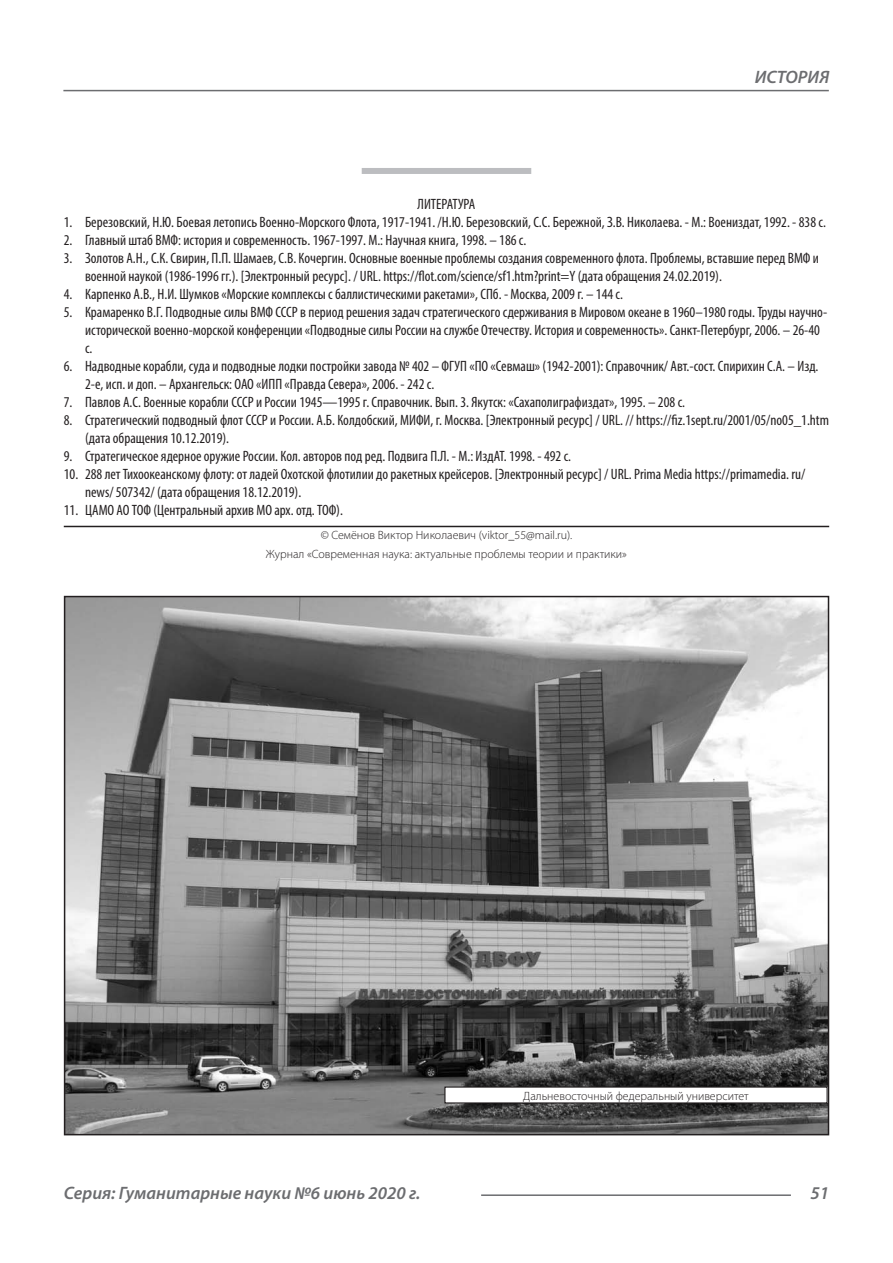
<style>
.page{position:relative;width:893px;height:1263px;background:#fff}
.page>*{position:absolute;margin:0;border:0;box-sizing:border-box;transform-origin:0 0}
.t1{font:italic 600 18px "Myriad Pro";color:#6c6d70}
.Библиография_Литерат{font:condensed 15px/18px "Myriad Pro";color:#231f20}
.Автор_копирайт{font:300 12px "Myriad Pro";color:#231f20}
</style>
<div class="page">
<hr style="left:63px;top:90px;width:766px;height:1px;background:#6c6d70">
<hr style="left:481px;top:1194px;width:310px;height:2px;background:#6c6d70">
<div style="left:362px;top:168px;width:169px;height:6px;background:#bcbdc0"></div>
<hr style="left:64px;top:526px;width:765px;height:1px;background:#231f20">
<img style="left:67px;top:599px;width:759px;height:533px">
<div style="left:445px;top:1087px;width:382px;height:16px;background:#fff"></div>
<div style="left:444px;top:1086px;width:384px;height:17px;border:1px solid #231f20"></div>
<p class="t1" style="left:755px;top:66px;width:76px">ИСТОРИЯ</p>
<p class="Библиография_Литерат" style="left:418px;top:195px;width:59px">ЛИТЕРАТУРА</p>
<p class="Библиография_Литерат" style="left:64px;top:213px;width:764px">1. Березовский, Н.Ю. Боевая летопись Военно-Морского Флота, 1917-1941. /Н.Ю. Березовский, С.С. Бережной, З.В. Николаева. - М.: Воениздат, 1992. - 838 с.</p>
<p class="Библиография_Литерат" style="left:64px;top:231px;width:464px">2. Главный штаб ВМФ: история и современность. 1967-1997. М.: Научная книга, 1998. – 186 с.</p>
<p class="Библиография_Литерат" style="left:85px;top:249px;width:735px;text-indent:-21px">3. Золотов А.Н., С.К. Свирин, П.П. Шамаев, С.В. Кочергин. Основные военные проблемы создания современного флота. Проблемы, вставшие перед ВМФ и военной наукой (1986-1996 гг.). [Электронный ресурс]. / URL. https://flot.com/science/sf1.htm?print=Y (дата обращения 24.02.2019).</p>
<p class="Библиография_Литерат" style="left:64px;top:285px;width:561px">4. Карпенко А.В., Н.И. Шумков «Морские комплексы с баллистическими ракетами», СПб. - Москва, 2009 г. – 144 с.</p>
<p class="Библиография_Литерат" style="left:85px;top:303px;width:744px;text-indent:-21px">5. Крамаренко В.Г. Подводные силы ВМФ СССР в период решения задач стратегического сдерживания в Мировом океане в 1960–1980 годы. Труды научно&shy;исторической военно-морской конференции «Подводные силы России на службе Отечеству. История и современность». Санкт-Петербург, 2006. – 26-40 с.</p>
<p class="Библиография_Литерат" style="left:85px;top:357px;width:735px;text-indent:-21px">6. Надводные корабли, суда и подводные лодки постройки завода № 402 – ФГУП «ПО «Севмаш» (1942-2001): Справочник/ Авт.-сост. Спирихин С.А. – Изд.<br>2-е, исп. и доп. – Архангельск: ОАО «ИПП «Правда Севера», 2006. - 242 с.</p>
<p class="Библиография_Литерат" style="left:64px;top:393px;width:623px">7. Павлов А.С. Военные корабли СССР и России 1945—1995 г. Справочник. Вып. 3. Якутск: «Сахаполиграфиздат», 1995. – 208 с.</p>
<p class="Библиография_Литерат" style="left:85px;top:411px;width:745px;text-indent:-21px">8. Стратегический подводный флот СССР и России. А.Б. Колдобский, МИФИ, г. Москва. [Электронный ресурс] / URL. // https://fiz.1sept.ru/2001/05/no05_1.htm (дата обращения 10.12.2019).</p>
<p class="Библиография_Литерат" style="left:64px;top:447px;width:509px">9. Стратегическое ядерное оружие России. Кол. авторов под ред. Подвига П.Л. - М.: ИздАТ. 1998. - 492 с.</p>
<p class="Библиография_Литерат" style="left:85px;top:465px;width:722px;text-indent:-21px">10. 288 лет Тихоокеанскому флоту: от ладей Охотской флотилии до ракетных крейсеров. [Электронный ресурс] / URL. Prima Media https://primamedia. ru/ news/ 507342/ (дата обращения 18.12.2019).</p>
<p class="Библиография_Литерат" style="left:64px;top:501px;width:281px">11. ЦАМО АО ТОФ (Центральный архив МО арх. отд. ТОФ).</p>
<p class="Автор_копирайт" style="left:321px;top:527px;width:253px">© Семёнов Виктор Николаевич (viktor_55@mail.ru).</p>
<p class="Автор_копирайт" style="left:266px;top:547px;width:363px">Журнал «Современная наука: актуальные проблемы теории и практики»</p>
<p class="Автор_копирайт" style="left:523px;top:1088px;width:227px">Дальневосточный федеральный университет</p>
<p class="t1" style="left:64px;top:1182px;width:358px">Серия: Гуманитарные науки №6 июнь 2020 г.</p>
<p class="t1" style="left:810px;top:1182px;width:20px">51</p>
</div>
